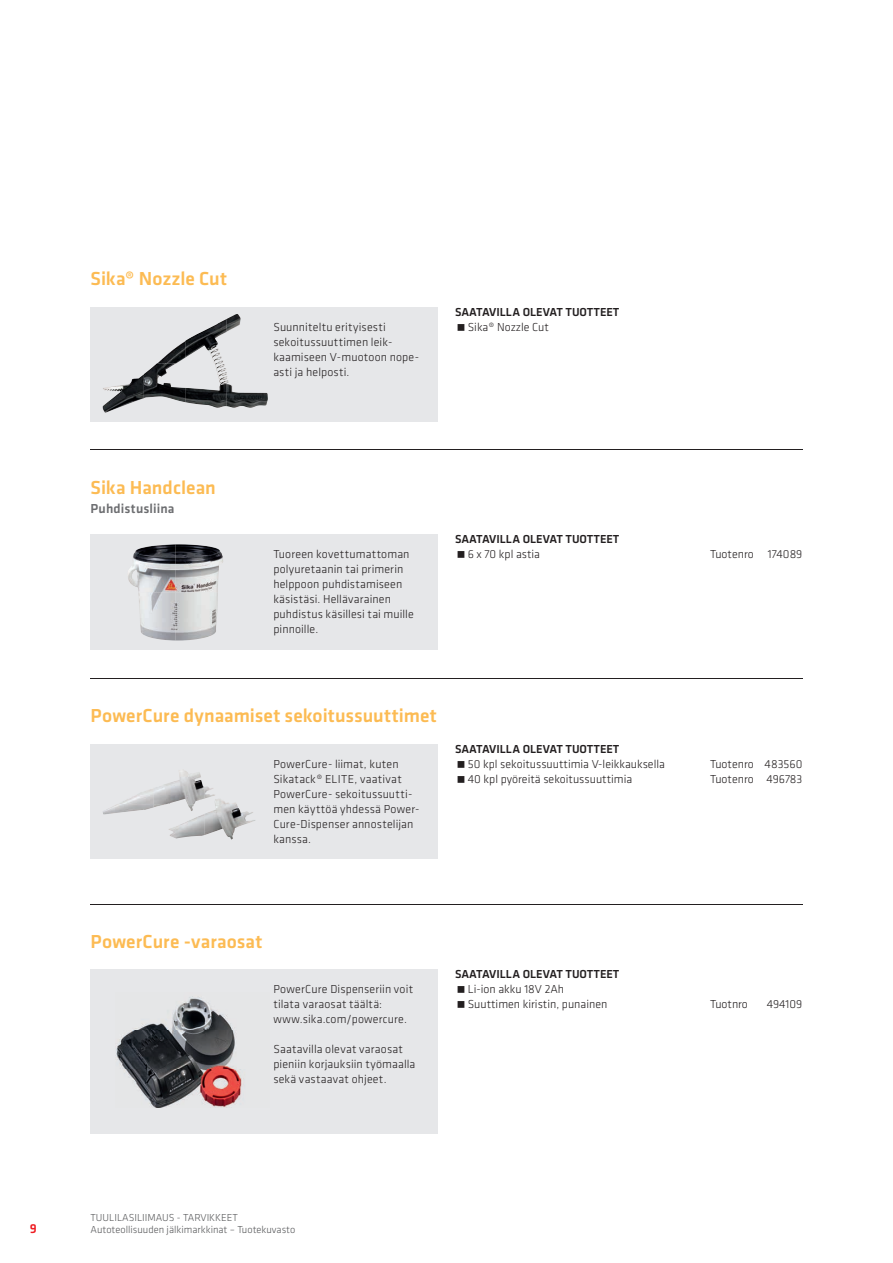
<style>
.page{position:relative;width:893px;height:1263px;background:#fff}
.page>*{position:absolute;margin:0;border:0;box-sizing:border-box;transform-origin:0 0}
.t1{font:500 19.5px "Klavika";color:#fcbb53}
.t2{font:500 13.5px "Klavika";letter-spacing:.005em;color:#6c6d70}
.t3{font:500 13.5px "Klavika";color:#ee1d23}
.t4{font:300 12px/15px "Klavika";letter-spacing:.005em;color:#231f20}
.t5{font:500 12px "Klavika";color:#231f20}
.t6{font:300 10.5px/12.6px "Klavika";color:#57585a}
</style>
<div class="page">
<div style="left:91px;top:744px;width:347px;height:114px;background:#e6e7e9"></div>
<div style="left:91px;top:534px;width:347px;height:115px;background:#e6e7e9"></div>
<div style="left:91px;top:307px;width:347px;height:115px;background:#e6e7e9"></div>
<div style="left:91px;top:969px;width:347px;height:164px;background:#e6e7e9"></div>
<hr style="left:90px;top:449px;width:712px;height:1px;background:#231f20">
<hr style="left:90px;top:678px;width:712px;height:1px;background:#231f20">
<hr style="left:90px;top:904px;width:712px;height:1px;background:#231f20">
<img style="left:158px;top:341px;width:27px;height:22px">
<img style="left:185px;top:319px;width:42px;height:89px">
<img style="left:227px;top:314px;width:14px;height:18px">
<img style="left:103px;top:374px;width:41px;height:39px">
<img style="left:144px;top:363px;width:41px;height:39px">
<img style="left:227px;top:376px;width:41px;height:32px">
<img style="left:128px;top:544px;width:95px;height:48px">
<img style="left:138px;top:592px;width:80px;height:48px">
<img style="left:120px;top:789px;width:34px;height:15px">
<img style="left:154px;top:771px;width:51px;height:67px">
<img style="left:205px;top:786px;width:31px;height:18px">
<img style="left:103px;top:804px;width:51px;height:10px">
<img style="left:205px;top:804px;width:50px;height:35px">
<img style="left:116px;top:996px;width:128px;height:112px">
<h1 class="t1" style="left:91px;top:265px;width:138px">Sika® Nozzle Cut</h1>
<h1 class="t1" style="left:91px;top:474px;width:127px">Sika Handclean</h1>
<p class="t2" style="left:91px;top:499px;width:86px">Puhdistusliina</p>
<p class="t5" style="left:455px;top:304px;width:166px">SAATAVILLA OLEVAT TUOTTEET</p>
<p class="t4" style="left:273px;top:319px;width:114px">Suunniteltu erityisesti</p>
<p class="t4" style="left:468px;top:319px;width:83px">Sika® Nozzle Cut</p>
<p class="t4" style="left:273px;top:334px;width:147px">sekoitussuuttimen leik&shy;kaamiseen V-muotoon nope&shy;asti ja helposti.</p>
<p class="t4" style="left:273px;top:546px;width:142px">Tuoreen kovettumattoman polyuretaanin tai primerin helppoon puhdistamiseen käsistäsi. Hellävarainen puhdistus käsillesi tai muille pinnoille.</p>
<p class="t5" style="left:455px;top:531px;width:166px">SAATAVILLA OLEVAT TUOTTEET</p>
<p class="t4" style="left:468px;top:547px;width:74px">6 x 70 kpl astia</p>
<p class="t4" style="left:710px;top:547px;width:94px">Tuotenro 174089</p>
<h1 class="t1" style="left:91px;top:702px;width:348px">PowerCure dynaamiset sekoitussuuttimet</h1>
<p class="t4" style="left:273px;top:756px;width:148px">PowerCure- liimat, kuten<br>Sikatack® ELITE, vaativat<br>PowerCure- sekoitussuutti&shy;men käyttöä yhdessä Power-<br>Cure-Dispenser annostelijan kanssa.</p>
<p class="t5" style="left:455px;top:741px;width:166px">SAATAVILLA OLEVAT TUOTTEET</p>
<p class="t4" style="left:468px;top:756px;width:199px">50 kpl sekoitussuuttimia V-leikkauksella</p>
<p class="t4" style="left:710px;top:756px;width:94px">Tuotenro 483560</p>
<p class="t4" style="left:468px;top:771px;width:166px">40 kpl pyöreitä sekoitussuuttimia</p>
<p class="t4" style="left:710px;top:771px;width:94px">Tuotenro 496783</p>
<h1 class="t1" style="left:91px;top:928px;width:173px">PowerCure -varaosat</h1>
<p class="t4" style="left:273px;top:981px;width:141px">PowerCure Dispenseriin voit tilata varaosat täältä: www.sika.com/powercure.</p>
<p class="t4" style="left:273px;top:1041px;width:144px">Saatavilla olevat varaosat pieniin korjauksiin työmaalla sekä vastaavat ohjeet.</p>
<p class="t5" style="left:455px;top:966px;width:166px">SAATAVILLA OLEVAT TUOTTEET</p>
<p class="t4" style="left:468px;top:982px;width:141px">Li-ion akku 18V 2Ah<br>Suuttimen kiristin, punainen</p>
<p class="t4" style="left:710px;top:997px;width:39px">Tuotnro</p>
<p class="t4" style="left:767px;top:997px;width:37px">494109</p>
<p class="t3" style="left:30px;top:1219px;width:9px">9</p>
<p class="t6" style="left:91px;top:1211px;width:206px">TUULILASILIIMAUS - TARVIKKEET<br>Autoteollisuuden jälkimarkkinat – Tuotekuvasto</p>
</div>
